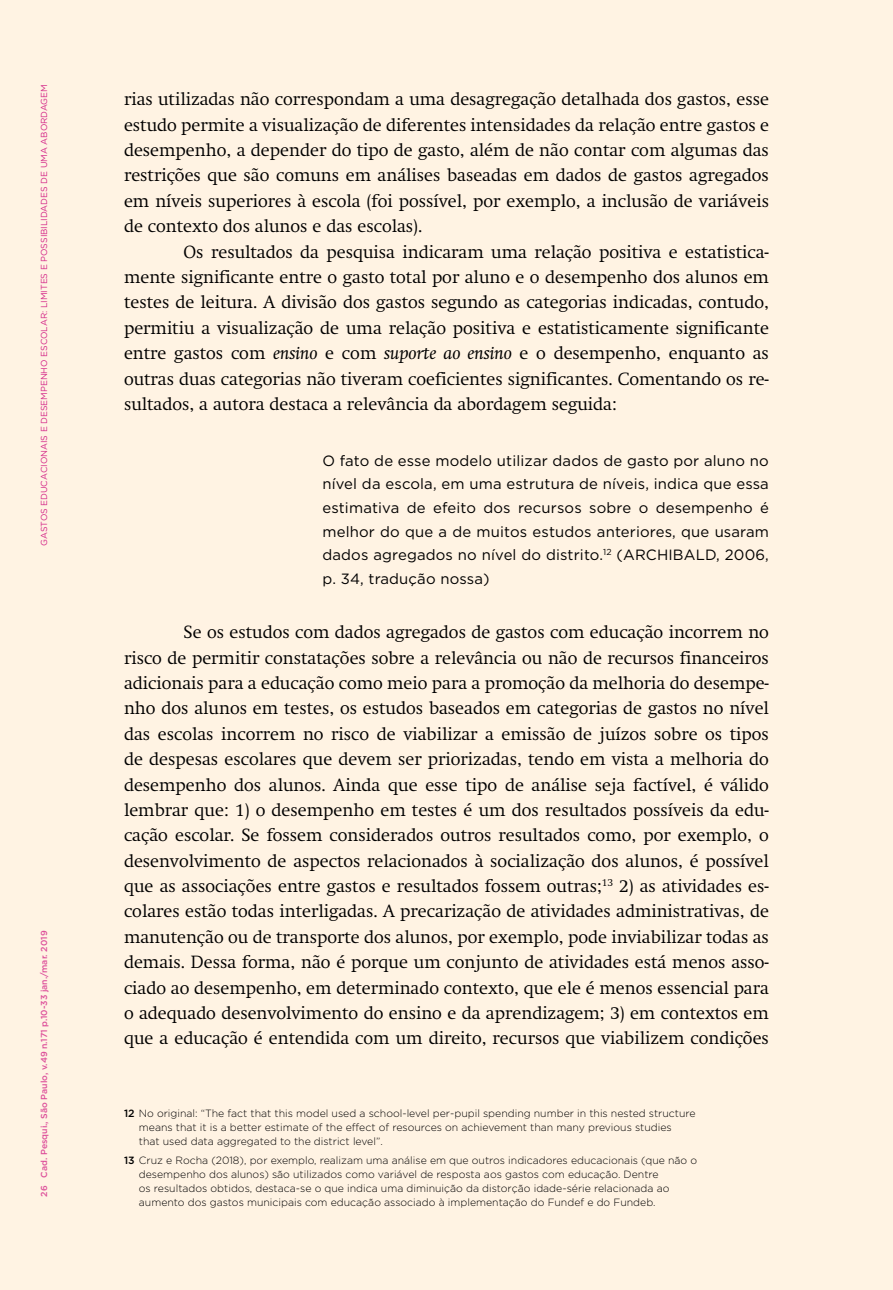
<style>
.page{position:relative;width:893px;height:1290px;background:#fff3e3}
.page>*{position:absolute;margin:0;border:0;box-sizing:border-box;transform-origin:0 0}
.t1{font:300 17.5px/25.4px "Swift";color:#000;text-align:justify}
.t2{font:14.88px/23.6px "Gotham HTF";letter-spacing:.01em;color:#000;text-align:justify}
.t3{font:300 10.5px/14px "Gotham HTF";color:#000}
.t4{font:8.75px "Gotham HTF";color:#d42899}
.t5{font:500 8.75px "Gotham HTF";color:#dd53ad}
.s1{font-weight:400;font-style:italic}
.s2{font-weight:500}
</style>
<div class="page">
<p class="t4" style="left:39px;top:546px;width:463px;rotate:-90deg">GASTOS EDUCACIONAIS E DESEMPENHO ESCOLAR: LIMITES E POSSIBILIDADES DE UMA ABORDAGEM</p>
<p class="t5" style="left:39px;top:1196px;width:267px;rotate:-90deg">26 Cad. Pesqui., São Paulo, v.49 n.171 p.10-33 jan./mar. 2019</p>
<p class="t1" style="left:124px;top:87px;width:646px">rias utilizadas não correspondam a uma desagregação detalhada dos gastos, esse estudo permite a visualização de diferentes intensidades da relação entre gastos e desempenho, a depender do tipo de gasto, além de não contar com algumas das restrições que são comuns em análises baseadas em dados de gastos agregados em níveis superiores à escola (foi possível, por exemplo, a inclusão de variáveis de contexto dos alunos e das escolas).</p>
<p class="t1" style="left:124px;top:239px;width:646px;text-indent:60px">Os resultados da pesquisa indicaram uma relação positiva e estatistica&shy;mente significante entre o gasto total por aluno e o desempenho dos alunos em testes de leitura. A divisão dos gastos segundo as categorias indicadas, contudo, permitiu a visualização de uma relação positiva e estatisticamente significante entre gastos com <span class="s1">ensino</span> e com <span class="s1">suporte ao ensino</span> e o desempenho, enquanto as outras duas categorias não tiveram coeficientes significantes. Comentando os re&shy;sultados, a autora destaca a relevância da abordagem seguida:</p>
<p class="t2" style="left:322px;top:448px;width:448px">O fato de esse modelo utilizar dados de gasto por aluno no nível da escola, em uma estrutura de níveis, indica que essa estimativa de efeito dos recursos sobre o desempenho é melhor do que a de muitos estudos anteriores, que usaram dados agregados no nível do distrito.<sup>12</sup> (ARCHIBALD, 2006, p. 34, tradução nossa)</p>
<p class="t1" style="left:124px;top:620px;width:646px;text-indent:60px">Se os estudos com dados agregados de gastos com educação incorrem no risco de permitir constatações sobre a relevância ou não de recursos financeiros adicionais para a educação como meio para a promoção da melhoria do desempe&shy;nho dos alunos em testes, os estudos baseados em categorias de gastos no nível das escolas incorrem no risco de viabilizar a emissão de juízos sobre os tipos de despesas escolares que devem ser priorizadas, tendo em vista a melhoria do desempenho dos alunos. Ainda que esse tipo de análise seja factível, é válido lembrar que: 1) o desempenho em testes é um dos resultados possíveis da edu&shy;cação escolar. Se fossem considerados outros resultados como, por exemplo, o desenvolvimento de aspectos relacionados à socialização dos alunos, é possível que as associações entre gastos e resultados fossem outras;<sup>13</sup> 2) as atividades es&shy;colares estão todas interligadas. A precarização de atividades administrativas, de manutenção ou de transporte dos alunos, por exemplo, pode inviabilizar todas as demais. Dessa forma, não é porque um conjunto de atividades está menos asso&shy;ciado ao desempenho, em determinado contexto, que ele é menos essencial para o adequado desenvolvimento do ensino e da aprendizagem; 3) em contextos em que a educação é entendida com um direito, recursos que viabilizem condições</p>
<p class="t3" style="left:139px;top:1106px;width:558px;text-indent:-15px"><span class="s2">12</span> No original: “The fact that this model used a school-level per-pupil spending number in this nested structure means that it is a better estimate of the effect of resources on achievement than many previous studies<br>that used data aggregated to the district level”.</p>
<p class="t3" style="left:139px;top:1153px;width:560px;text-indent:-15px"><span class="s2">13</span> Cruz e Rocha (2018), por exemplo, realizam uma análise em que outros indicadores educacionais (que não o desempenho dos alunos) são utilizados como variável de resposta aos gastos com educação. Dentre<br>os resultados obtidos, destaca-se o que indica uma diminuição da distorção idade-série relacionada ao aumento dos gastos municipais com educação associado à implementação do Fundef e do Fundeb.</p>
</div>
